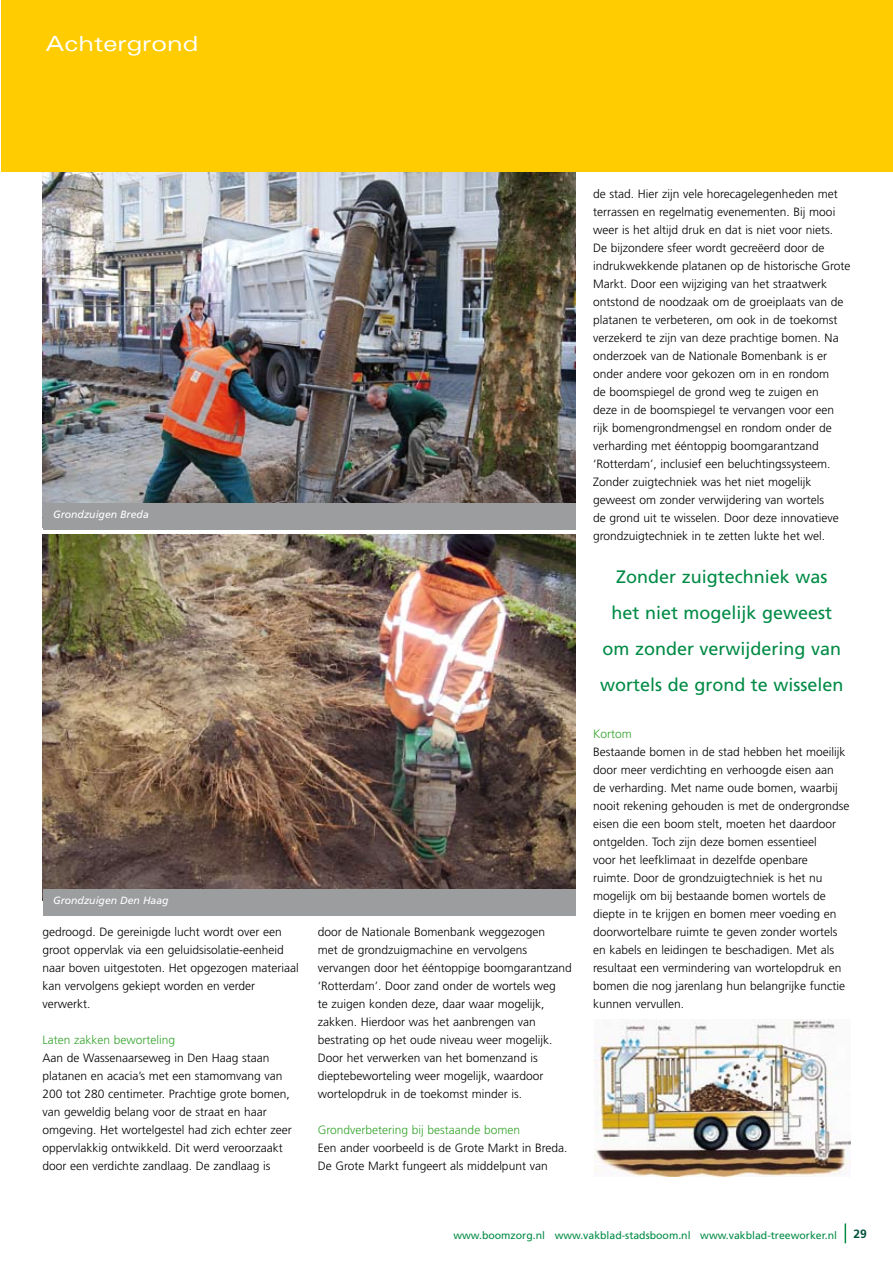
<style>
.page{position:relative;width:893px;height:1263px;background:#fff}
.page>*{position:absolute;margin:0;border:0;box-sizing:border-box;transform-origin:0 0}
.t1{font:expanded 21px "Univers";color:#fff}
.t2{font:18px/36px "Frutiger";color:#008b45;text-align:center}
.t3{font:300 12px/18px "Frutiger";color:#000}
.t4{font:300 12px "Frutiger";color:#35a32c}
.t5{font:700 12px "Frutiger";color:#00513c}
.t6{font:10.5px "Frutiger";color:#008b45}
.t7{font:italic 10.5px "Frutiger";color:#fff}
</style>
<div class="page">
<svg style="left:845px;top:1223px;width:1px;height:20px"></svg>
<img style="left:43px;top:172px;width:532px;height:331px">
<div style="left:1px;top:0;width:892px;height:172px;background:#fecc00"></div>
<img style="left:43px;top:534px;width:533px;height:366px">
<img style="left:594px;top:1020px;width:256px;height:157px">
<div style="left:43px;top:889px;width:532px;height:27px;background:#9c9d9f"></div>
<div style="left:43px;top:503px;width:532px;height:27px;background:#9c9d9f"></div>
<h1 class="t1" style="left:46px;top:31px;width:154px">Achtergrond</h1>
<p class="t7" style="left:53px;top:509px;width:97px">Grondzuigen Breda</p>
<p class="t7" style="left:53px;top:894px;width:117px">Grondzuigen Den Haag</p>
<p class="t3" style="left:43px;top:923px;width:258px">gedroogd. De gereinigde lucht wordt over een groot oppervlak via een geluidsisolatie-eenheid naar boven uitgestoten. Het opgezogen materiaal kan vervolgens gekiept worden en verder verwerkt.</p>
<p class="t4" style="left:43px;top:1033px;width:134px">Laten zakken beworteling</p>
<p class="t3" style="left:43px;top:1049px;width:251px">Aan de Wassenaarseweg in Den Haag staan platanen en acacia’s met een stamomvang van 200 tot 280 centimeter. Prachtige grote bomen, van geweldig belang voor de straat en haar omgeving. Het wortelgestel had zich echter zeer oppervlakkig ontwikkeld. Dit werd veroorzaakt door een verdichte zandlaag. De zandlaag is</p>
<p class="t3" style="left:318px;top:923px;width:256px">door de Nationale Bomenbank weggezogen<br>met de grondzuigmachine en vervolgens vervangen door het ééntoppige boomgarantzand ‘Rotterdam’. Door zand onder de wortels weg<br>te zuigen konden deze, daar waar mogelijk, zakken. Hierdoor was het aanbrengen van bestrating op het oude niveau weer mogelijk.<br>Door het verwerken van het bomenzand is dieptebeworteling weer mogelijk, waardoor wortelopdruk in de toekomst minder is.</p>
<p class="t4" style="left:318px;top:1123px;width:204px">Grondverbetering bij bestaande bomen</p>
<p class="t3" style="left:318px;top:1139px;width:251px">Een ander voorbeeld is de Grote Markt in Breda.<br>De Grote Markt fungeert als middelpunt van</p>
<p class="t3" style="left:593px;top:185px;width:259px">de stad. Hier zijn vele horecagelegenheden met terrassen en regelmatig evenementen. Bij mooi weer is het altijd druk en dat is niet voor niets.<br>De bijzondere sfeer wordt gecreëerd door de indrukwekkende platanen op de historische Grote Markt. Door een wijziging van het straatwerk ontstond de noodzaak om de groeiplaats van de platanen te verbeteren, om ook in de toekomst verzekerd te zijn van deze prachtige bomen. Na onderzoek van de Nationale Bomenbank is er onder andere voor gekozen om in en rondom<br>de boomspiegel de grond weg te zuigen en<br>deze in de boomspiegel te vervangen voor een rijk bomengrondmengsel en rondom onder de verharding met ééntoppig boomgarantzand ‘Rotterdam’, inclusief een beluchtingssysteem.<br>Zonder zuigtechniek was het niet mogelijk geweest om zonder verwijdering van wortels<br>de grond uit te wisselen. Door deze innovatieve grondzuigtechniek in te zetten lukte het wel.</p>
<h2 class="t2" style="left:600px;top:558px;width:245px">Zonder zuigtechniek was het niet mogelijk geweest om zonder verwijdering van wortels de grond te wisselen</h2>
<p class="t4" style="left:593px;top:727px;width:40px">Kortom</p>
<p class="t3" style="left:593px;top:743px;width:258px">Bestaande bomen in de stad hebben het moeilijk door meer verdichting en verhoogde eisen aan<br>de verharding. Met name oude bomen, waarbij nooit rekening gehouden is met de ondergrondse eisen die een boom stelt, moeten het daardoor ontgelden. Toch zijn deze bomen essentieel<br>voor het leefklimaat in dezelfde openbare<br>ruimte. Door de grondzuigtechniek is het nu mogelijk om bij bestaande bomen wortels de diepte in te krijgen en bomen meer voeding en doorwortelbare ruimte te geven zonder wortels en kabels en leidingen te beschadigen. Met als resultaat een vermindering van wortelopdruk en bomen die nog jarenlang hun belangrijke functie kunnen vervullen.</p>
<p class="t6" style="left:453px;top:1229px;width:385px">www.boomzorg.nl www.vakblad-stadsboom.nl www.vakblad-treeworker.nl</p>
<p class="t5" style="left:853px;top:1227px;width:15px">29</p>
</div>
